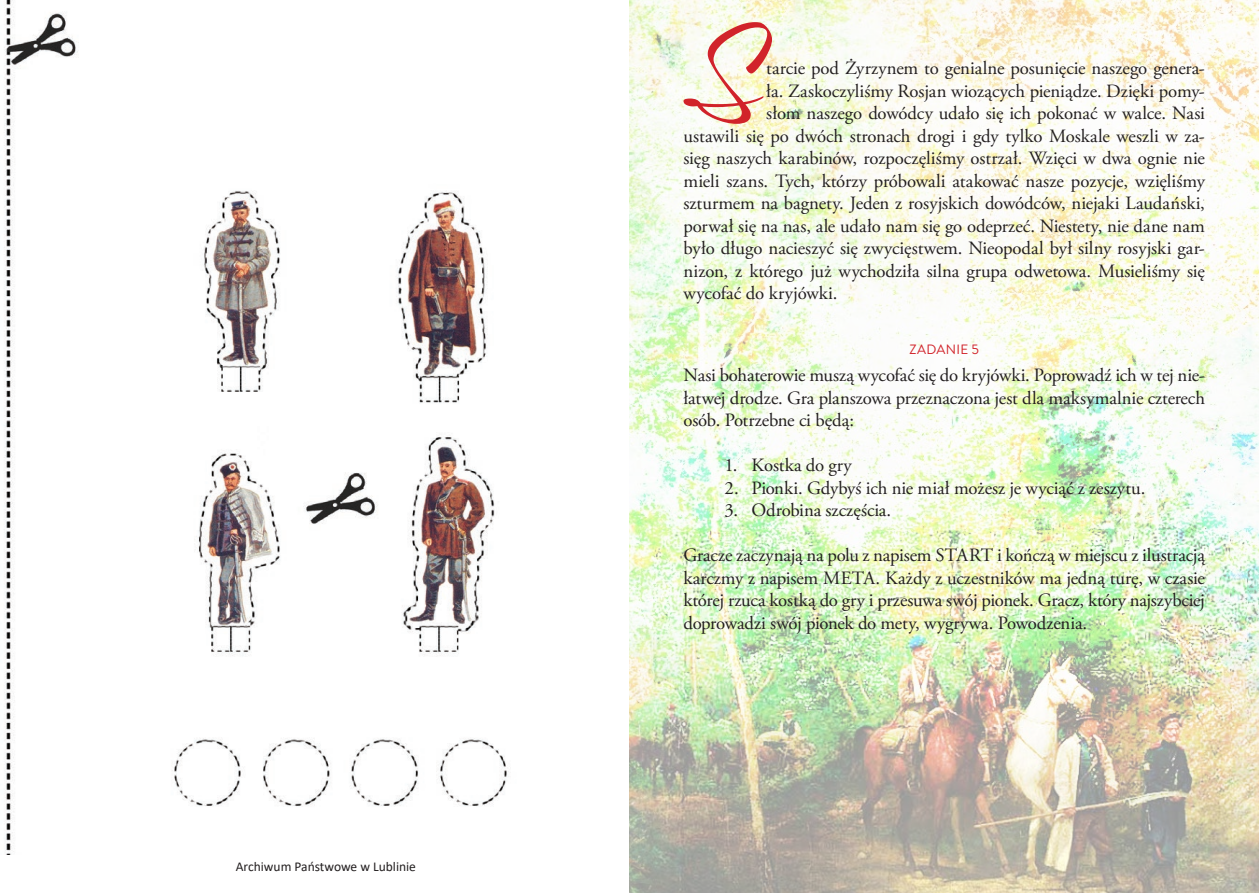
<style>
.page{position:relative;width:1259px;height:893px;background:#fff}
.page>*{position:absolute;margin:0;border:0;box-sizing:border-box;transform-origin:0 0}
.t1{font:121.05px "Comforter";color:#d1232a}
.t2{font:18.75px/22.5px "Adobe Garamond Pro";letter-spacing:-.005em;color:#231f20;text-align:justify}
.t3{font:13.5px "Calibri";color:#231f20}
.t4{font:13.5px "Brandon Text";letter-spacing:.025em;color:#d1232a}
</style>
<div class="page">
<img style="left:4px;top:0;width:503px;height:855px">
<img style="left:629px;top:0;width:630px;height:893px">
<p class="t3" style="left:236px;top:857px;width:182px">Archiwum Państwowe w Lublinie</p>
<p class="t1" style="left:683px;top:7px;width:81px">S</p>
<p class="t2" style="left:766px;top:58px;width:440px">tarcie pod Żyrzynem to genialne posunięcie naszego genera-</p>
<p class="t2" style="left:766px;top:80px;width:440px">ła. Zaskoczyliśmy Rosjan wiozących pieniądze. Dzięki pomy-</p>
<p class="t2" style="left:766px;top:103px;width:440px">słom naszego dowódcy udało się ich pokonać w walce. Nasi</p>
<p class="t2" style="left:683px;top:125px;width:523px">ustawili się po dwóch stronach drogi i gdy tylko Moskale weszli w za-</p>
<p class="t2" style="left:683px;top:148px;width:523px">sięg naszych karabinów, rozpoczęliśmy ostrzał. Wzięci w dwa ognie nie</p>
<p class="t2" style="left:683px;top:170px;width:523px">mieli szans. Tych, którzy próbowali atakować nasze pozycje, wzięliśmy</p>
<p class="t2" style="left:683px;top:193px;width:523px">szturmem na bagnety. Jeden z rosyjskich dowódców, niejaki Laudański,</p>
<p class="t2" style="left:683px;top:215px;width:523px">porwał się na nas, ale udało nam się go odeprzeć. Niestety, nie dane nam</p>
<p class="t2" style="left:683px;top:238px;width:523px">było długo nacieszyć się zwycięstwem. Nieopodal był silny rosyjski gar-</p>
<p class="t2" style="left:683px;top:260px;width:523px">nizon, z którego już wychodziła silna grupa odwetowa. Musieliśmy się</p>
<p class="t2" style="left:683px;top:283px;width:155px">wycofać do kryjówki.</p>
<p class="t4" style="left:909px;top:340px;width:71px">ZADANIE 5</p>
<p class="t2" style="left:683px;top:365px;width:523px">Nasi bohaterowie muszą wycofać się do kryjówki. Poprowadź ich w tej nie&shy;łatwej drodze. Gra planszowa przeznaczona jest dla maksymalnie czterech osób. Potrzebne ci będą:</p>
<p class="t2" style="left:724px;top:455px;width:129px">1. Kostka do gry</p>
<p class="t2" style="left:724px;top:477px;width:422px">2. Pionki. Gdybyś ich nie miał możesz je wyciąć z zeszytu.</p>
<p class="t2" style="left:724px;top:500px;width:168px">3. Odrobina szczęścia.</p>
<p class="t2" style="left:683px;top:545px;width:523px">Gracze zaczynają na polu z napisem START i kończą w miejscu z ilustracją karczmy z napisem META. Każdy z uczestników ma jedną turę, w czasie której rzuca kostką do gry i przesuwa swój pionek. Gracz, który najszybciej doprowadzi swój pionek do mety, wygrywa. Powodzenia.</p>
</div>
